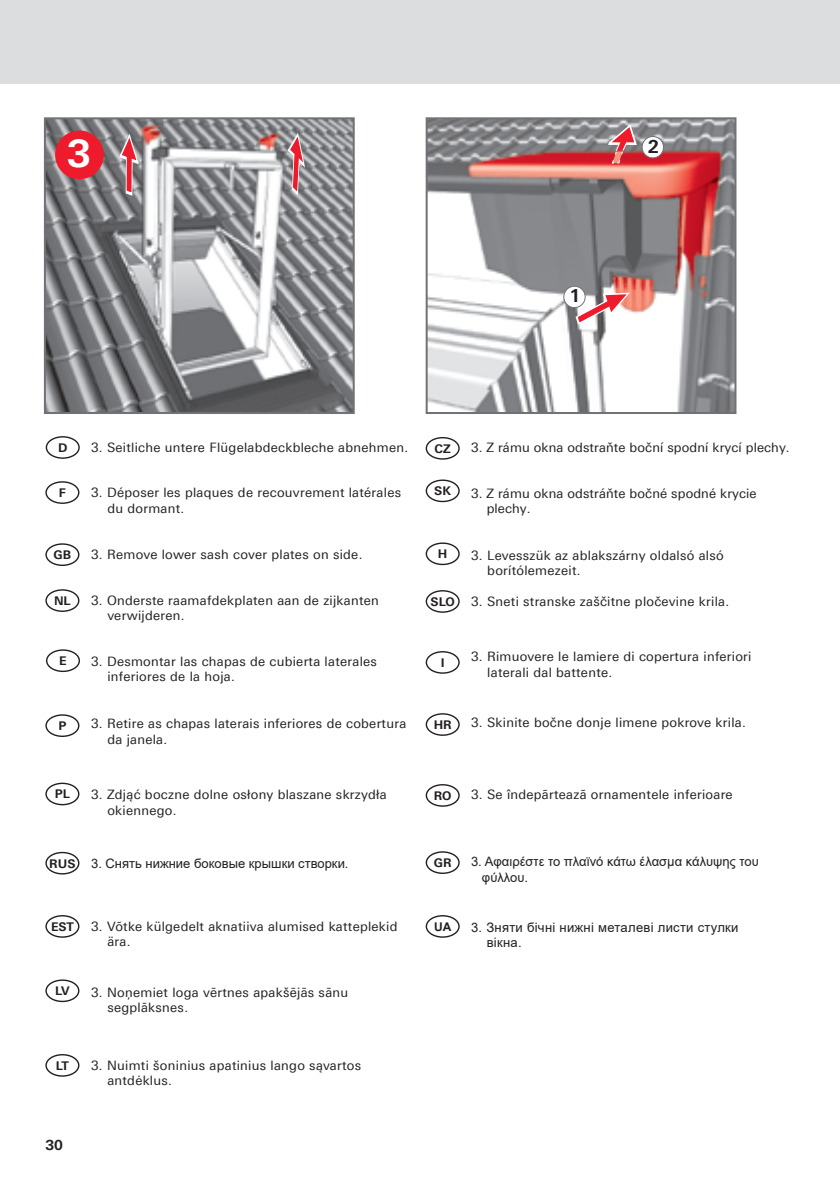
<style>
.page{position:relative;width:840px;height:1191px;background:#fff}
.page>*{position:absolute;margin:0;border:0;box-sizing:border-box;transform-origin:0 0}
.t1{font:700 38px "LT Univers Basic";color:#fff}
.t2{font:700 18px "LT Univers Basic";color:#231f20}
.t3{font:700 14px "LT Univers Basic";color:#231f20}
.t4{font:13px/15.4px "LT Univers Basic";letter-spacing:.02em;color:#231f20}
.t5{font:13px/16px "Arial";color:#231f20}
.t6{font:13px/15.4px "Arial";letter-spacing:.02em;color:#231f20}
.t7{font:700 12px "LT Univers Basic";color:#231f20}
.t8{font:700 12px "Arial";color:#231f20}
</style>
<div class="page">
<div style="left:0;top:0;width:839px;height:84px;background:#dcdddf"></div>
<div style="left:46px;top:436px;width:34px;height:23px;border:1px solid #231f20;border-radius:50%"></div>
<div style="left:45px;top:481px;width:34px;height:23px;border:1px solid #231f20;border-radius:50%"></div>
<div style="left:45px;top:543px;width:34px;height:23px;border:1px solid #231f20;border-radius:50%"></div>
<div style="left:45px;top:589px;width:34px;height:23px;border:1px solid #231f20;border-radius:50%"></div>
<div style="left:46px;top:649px;width:34px;height:23px;border:1px solid #231f20;border-radius:50%"></div>
<div style="left:45px;top:714px;width:34px;height:23px;border:1px solid #231f20;border-radius:50%"></div>
<div style="left:45px;top:782px;width:34px;height:23px;border:1px solid #231f20;border-radius:50%"></div>
<div style="left:45px;top:915px;width:34px;height:22px;border:1px solid #231f20;border-radius:50%"></div>
<div style="left:45px;top:979px;width:34px;height:23px;border:1px solid #231f20;border-radius:50%"></div>
<div style="left:45px;top:852px;width:34px;height:22px;border:1px solid #231f20;border-radius:50%"></div>
<div style="left:425px;top:437px;width:34px;height:22px;border:1px solid #231f20;border-radius:50%"></div>
<div style="left:425px;top:479px;width:34px;height:23px;border:1px solid #231f20;border-radius:50%"></div>
<div style="left:45px;top:1054px;width:34px;height:22px;border:1px solid #231f20;border-radius:50%"></div>
<div style="left:425px;top:590px;width:34px;height:23px;border:1px solid #231f20;border-radius:50%"></div>
<div style="left:425px;top:542px;width:34px;height:23px;border:1px solid #231f20;border-radius:50%"></div>
<div style="left:425px;top:651px;width:34px;height:23px;border:1px solid #231f20;border-radius:50%"></div>
<div style="left:425px;top:713px;width:34px;height:23px;border:1px solid #231f20;border-radius:50%"></div>
<div style="left:425px;top:851px;width:34px;height:23px;border:1px solid #231f20;border-radius:50%"></div>
<div style="left:425px;top:784px;width:34px;height:22px;border:1px solid #231f20;border-radius:50%"></div>
<img style="left:47px;top:120px;width:304px;height:291px">
<div style="left:44px;top:117px;width:310px;height:297px;border:2px solid #717275"></div>
<img style="left:428px;top:120px;width:305px;height:291px">
<div style="left:425px;top:117px;width:311px;height:297px;border:2px solid #717275"></div>
<div style="left:55px;top:130px;width:49px;height:49px;background:#ee1b2d;border-radius:50%"></div>
<svg style="left:118px;top:127px;width:22px;height:73px;background:#a67e83"></svg>
<svg style="left:284px;top:120px;width:23px;height:83px;background:#a98b90"></svg>
<svg style="left:571px;top:280px;width:63px;height:53px"></svg>
<svg style="left:602px;top:117px;width:41px;height:47px;background:#b47277"></svg>
<div style="left:641px;top:136px;width:22px;height:22px;background:#fff;border-radius:50%"></div>
<div style="left:641px;top:136px;width:22px;height:22px;border:1px solid #717275;border-radius:50%"></div>
<div style="left:563px;top:286px;width:22px;height:21px;background:#fff;border-radius:50%"></div>
<div style="left:563px;top:286px;width:22px;height:22px;border:1px solid #717275;border-radius:50%"></div>
<div style="left:425px;top:915px;width:34px;height:22px;border:1px solid #231f20;border-radius:50%"></div>
<h1 class="t1" style="left:67px;top:131px;width:25px">3</h1>
<h2 class="t2" style="left:647px;top:135px;width:13px">2</h2>
<h2 class="t2" style="left:569px;top:285px;width:13px">1</h2>
<p class="t7" style="left:58px;top:440px;width:11px">D</p>
<p class="t7" style="left:59px;top:485px;width:9px">F</p>
<p class="t7" style="left:54px;top:547px;width:19px">GB</p>
<p class="t7" style="left:54px;top:593px;width:18px">NL</p>
<p class="t7" style="left:59px;top:653px;width:9px">E</p>
<p class="t7" style="left:58px;top:718px;width:9px">P</p>
<p class="t4" style="left:91px;top:439px;width:318px">3. Seitliche untere Flügelabdeckbleche abnehmen.</p>
<p class="t4" style="left:107px;top:485px;width:295px;text-indent:-16px">3. Déposer les plaques de recouvrement latérales du dormant.</p>
<p class="t4" style="left:91px;top:546px;width:273px">3. Remove lower sash cover plates on side.</p>
<p class="t4" style="left:107px;top:592px;width:273px;text-indent:-16px">3. Onderste raamafdekplaten aan de zijkanten verwijderen.</p>
<p class="t4" style="left:107px;top:653px;width:271px;text-indent:-16px">3. Desmontar las chapas de cubierta laterales inferiores de la hoja.</p>
<p class="t4" style="left:107px;top:716px;width:300px;text-indent:-16px">3. Retire as chapas laterais inferiores de cobertura da janela.</p>
<p class="t7" style="left:434px;top:441px;width:18px">CZ</p>
<p class="t7" style="left:434px;top:484px;width:18px">SK</p>
<p class="t7" style="left:437px;top:546px;width:11px">H</p>
<p class="t7" style="left:430px;top:594px;width:26px">SLO</p>
<p class="t4" style="left:471px;top:439px;width:320px">3. Z rámu okna odstraňte boční spodní krycí plechy.</p>
<p class="t4" style="left:486px;top:486px;width:271px;text-indent:-16px">3. Z rámu okna odstráňte bočné spodné krycie plechy.</p>
<p class="t4" style="left:487px;top:547px;width:238px;text-indent:-16px">3. Levesszük az ablakszárny oldalsó alsó borítólemezeit.</p>
<p class="t4" style="left:471px;top:593px;width:259px">3. Sneti stranske zaščitne pločevine krila.</p>
<p class="t7" style="left:440px;top:655px;width:5px">I</p>
<p class="t7" style="left:433px;top:717px;width:20px">HR</p>
<p class="t4" style="left:487px;top:649px;width:265px;text-indent:-16px">3. Rimuovere le lamiere di copertura inferiori laterali dal battente.</p>
<p class="t4" style="left:471px;top:715px;width:276px">3. Skinite bočne donje limene pokrove krila.</p>
<p class="t7" style="left:55px;top:787px;width:17px">PL</p>
<p class="t4" style="left:107px;top:787px;width:281px;text-indent:-16px">3. Zdjąć boczne dolne osłony blaszane skrzydła okiennego.</p>
<p class="t7" style="left:433px;top:788px;width:19px">RO</p>
<p class="t4" style="left:471px;top:786px;width:263px">3. Se îndepãrteazã ornamentele inferioare</p>
<p class="t7" style="left:49px;top:856px;width:28px">RUS</p>
<p class="t5" style="left:91px;top:855px;width:259px">3. Снять нижние боковые крышки створки.</p>
<p class="t7" style="left:433px;top:855px;width:19px">GR</p>
<p class="t5" style="left:481px;top:853px;width:278px;text-indent:-11px">3. Αφαιρέστε το πλαϊνό κάτω έλασμα κάλυψης του φύλλου.</p>
<p class="t7" style="left:51px;top:919px;width:24px">EST</p>
<p class="t4" style="left:107px;top:918px;width:291px;text-indent:-16px">3. Võtke külgedelt aknatiiva alumised katteplekid ära.</p>
<p class="t8" style="left:434px;top:918px;width:19px">UA</p>
<p class="t6" style="left:486px;top:919px;width:253px;text-indent:-16px">3. Зняти бічні нижні металеві листи стулки вікна.</p>
<p class="t7" style="left:55px;top:983px;width:16px">LV</p>
<p class="t4" style="left:107px;top:984px;width:242px;text-indent:-16px">3. Noņemiet loga vērtnes apakšējās sānu segplāksnes.</p>
<p class="t7" style="left:56px;top:1058px;width:15px">LT</p>
<p class="t4" style="left:107px;top:1057px;width:255px;text-indent:-16px">3. Nuimti šoninius apatinius lango sąvartos antdėklus.</p>
<p class="t3" style="left:45px;top:1136px;width:19px">30</p>
</div>
